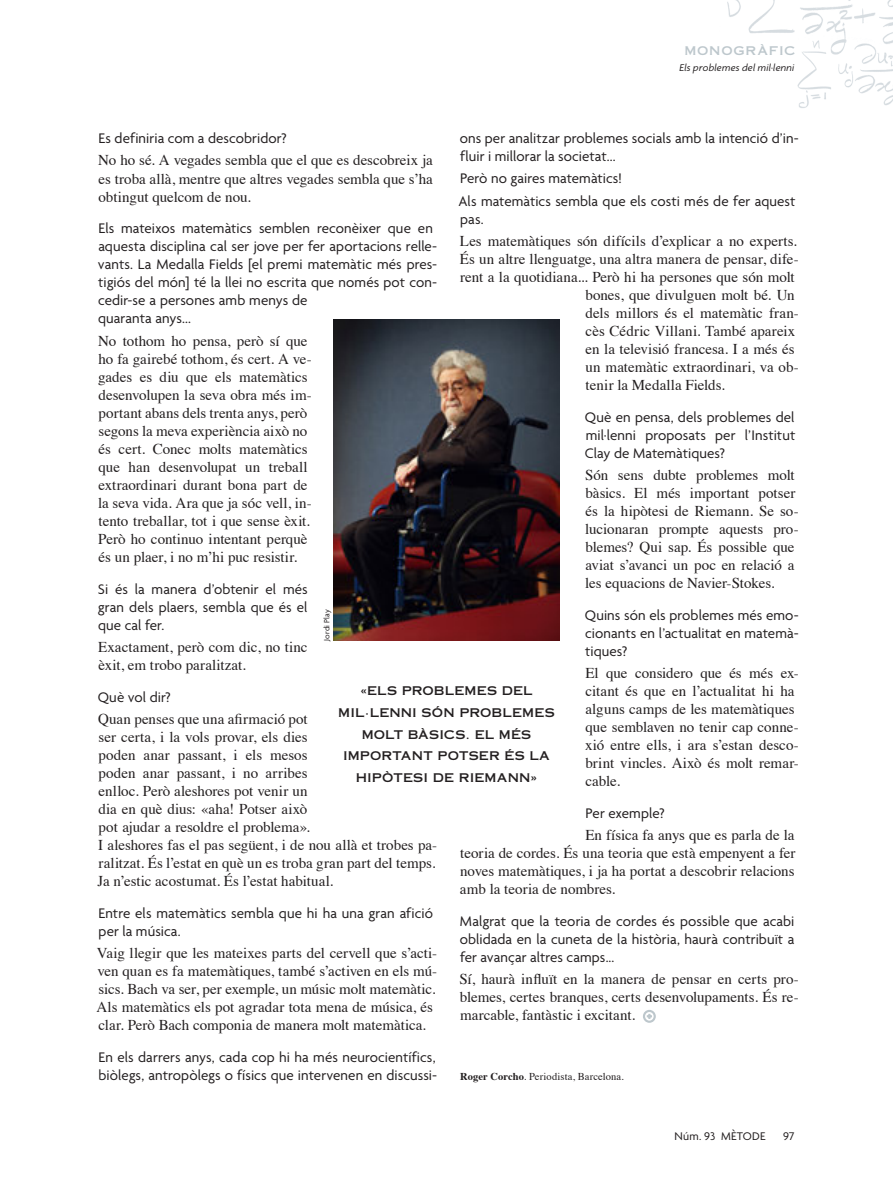
<style>
.page{position:relative;width:893px;height:1191px;background:#fff}
.page>*{position:absolute;margin:0;border:0;box-sizing:border-box;transform-origin:0 0}
._11_RESPOSTES{font:15px/18px "Times";color:#231f20}
._10_PREGUNTES{font:15px/18px "Agenda";letter-spacing:.005em;color:#231f20}
._12_DESTACADO{font:12px/21.8px "Copperplate Thirty One AB";letter-spacing:.01em;color:#231f20;text-align:center}
.t1{font:12px "Agenda";letter-spacing:.02em;color:#231f20}
.t2{font:12px "Copperplate Thirty One AB";letter-spacing:.06em;color:#bdc7cc}
.FIRMA{font:10.5px "Times";letter-spacing:.01em;color:#231f20}
.t3{font:italic 10.5px "Agenda";letter-spacing:.02em;color:#231f20}
._15_CREDITOS_FOTOGRA{font:8.25px "Agenda";letter-spacing:.015em;color:#231f20}
.s1{font-weight:700}
</style>
<div class="page">
<img style="left:727px;top:0;width:166px;height:108px">
<div style="left:643px;top:1009px;width:13px;height:13px;border:2px solid #bdc7cc;border-radius:50%"></div>
<svg style="left:646px;top:1013px;width:6px;height:5px"></svg>
<img style="left:334px;top:319px;width:225px;height:321px">
<p class="t2" style="left:684px;top:44px;width:113px">MONOGRÀFIC</p>
<p class="t3" style="left:679px;top:61px;width:116px">Els problemes del mil·lenni</p>
<p class="_10_PREGUNTES" style="left:460px;top:129px;width:340px">ons per analitzar problemes socials amb la intenció d’in&shy;fluir i millorar la societat...</p>
<p class="_10_PREGUNTES" style="left:460px;top:169px;width:164px">Però no gaires matemàtics!</p>
<p class="_10_PREGUNTES" style="left:458px;top:191px;width:338px">Als matemàtics sembla que els costi més de fer aquest pas.</p>
<p class="_11_RESPOSTES" style="left:460px;top:231px;width:338px">Les matemàtiques són difícils d’explicar a no experts.</p>
<p class="_11_RESPOSTES" style="left:460px;top:249px;width:340px">És un altre llenguatge, una altra manera de pensar, dife-</p>
<p class="_11_RESPOSTES" style="left:460px;top:267px;width:336px">rent a la quotidiana... Però hi ha persones que són molt</p>
<p class="_11_RESPOSTES" style="left:585px;top:285px;width:211px">bones, que divulguen molt bé. Un</p>
<p class="_11_RESPOSTES" style="left:585px;top:303px;width:215px">dels millors és el matemàtic fran-</p>
<p class="_11_RESPOSTES" style="left:585px;top:321px;width:211px">cès Cédric Villani. També apareix</p>
<p class="_11_RESPOSTES" style="left:585px;top:339px;width:210px">en la televisió francesa. I a més és</p>
<p class="_11_RESPOSTES" style="left:585px;top:357px;width:215px">un matemàtic extraordinari, va ob-</p>
<p class="_11_RESPOSTES" style="left:585px;top:375px;width:141px">tenir la Medalla Fields.</p>
<p class="_10_PREGUNTES" style="left:585px;top:407px;width:212px;text-align:justify">Què en pensa, dels problemes del mil·lenni proposats per l’Institut Clay de Matemàtiques?</p>
<p class="_11_RESPOSTES" style="left:585px;top:464px;width:215px">Són sens dubte problemes molt bàsics. El més important potser és la hipòtesi de Riemann. Se so&shy;lucionaran prompte aquests pro&shy;blemes? Qui sap. És possible que aviat s’avanci un poc en relació a les equacions de Navier-Stokes.</p>
<p class="_10_PREGUNTES" style="left:585px;top:606px;width:215px;text-align:justify">Quins són els problemes més emo&shy;cionants en l’actualitat en matemà&shy;tiques?</p>
<p class="_11_RESPOSTES" style="left:585px;top:663px;width:215px">El que considero que és més ex&shy;citant és que en l’actualitat hi ha alguns camps de les matemàtiques que semblaven no tenir cap conne&shy;xió entre ells, i ara s’estan desco&shy;brint vincles. Això és molt remar&shy;cable.</p>
<p class="_10_PREGUNTES" style="left:585px;top:804px;width:81px">Per exemple?</p>
<p class="_11_RESPOSTES" style="left:460px;top:825px;width:337px;text-align:justify;text-indent:125px">En física fa anys que es parla de la teoria de cordes. És una teoria que està empenyent a fer noves matemàtiques, i ja ha portat a descobrir relacions amb la teoria de nombres.</p>
<p class="_10_PREGUNTES" style="left:460px;top:911px;width:336px;text-align:justify">Malgrat que la teoria de cordes és possible que acabi oblidada en la cuneta de la història, haurà contribuït a fer avançar altres camps...</p>
<p class="_11_RESPOSTES" style="left:459px;top:969px;width:341px;text-align:justify">Sí, haurà influït en la manera de pensar en certs pro&shy;blemes, certes branques, certs desenvolupaments. És re&shy;marcable, fantàstic i excitant.</p>
<p class="_10_PREGUNTES" style="left:98px;top:129px;width:190px">Es definiria com a descobridor?</p>
<p class="_11_RESPOSTES" style="left:98px;top:150px;width:336px;text-align:justify">No ho sé. A vegades sembla que el que es descobreix ja es troba allà, mentre que altres vegades sembla que s’ha obtingut quelcom de nou.</p>
<p class="_10_PREGUNTES" style="left:98px;top:219px;width:341px">Els mateixos matemàtics semblen reconèixer que en aquesta disciplina cal ser jove per fer aportacions relle&shy;vants. La Medalla Fields [el premi matemàtic més pres&shy;tigiós del món] té la llei no escrita que només pot con&shy;cedir-se a persones amb menys de<br>quaranta anys...</p>
<p class="_11_RESPOSTES" style="left:98px;top:330px;width:215px">No tothom ho pensa, però sí que ho fa gairebé tothom, és cert. A ve&shy;gades es diu que els matemàtics desenvolupen la seva obra més im&shy;portant abans dels trenta anys, però segons la meva experiència això no és cert. Conec molts matemàtics que han desenvolupat un treball extraordinari durant bona part de la seva vida. Ara que ja sóc vell, in&shy;tento treballar, tot i que sense èxit.<br>Però ho continuo intentant perquè és un plaer, i no m’hi puc resistir.</p>
<p class="_10_PREGUNTES" style="left:98px;top:579px;width:211px;text-align:justify">Si és la manera d’obtenir el més gran dels plaers, sembla que és el que cal fer.</p>
<p class="_11_RESPOSTES" style="left:98px;top:636px;width:211px">Exactament, però com dic, no tinc èxit, em trobo paralitzat.</p>
<p class="_10_PREGUNTES" style="left:98px;top:687px;width:74px">Què vol dir?</p>
<p class="_11_RESPOSTES" style="left:98px;top:708px;width:341px">Quan penses que una afirmació pot<br>ser certa, i la vols provar, els dies<br>poden anar passant, i els mesos<br>poden anar passant, i no arribes<br>enlloc. Però aleshores pot venir un<br>dia en què dius: «aha! Potser això<br>pot ajudar a resoldre el problema».<br>I aleshores fas el pas següent, i de nou allà et trobes pa&shy;ralitzat. És l’estat en què un es troba gran part del temps.<br>Ja n’estic acostumat. És l’estat habitual.</p>
<p class="_10_PREGUNTES" style="left:98px;top:903px;width:336px">Entre els matemàtics sembla que hi ha una gran afició per la música.</p>
<p class="_11_RESPOSTES" style="left:96px;top:942px;width:342px">Vaig llegir que les mateixes parts del cervell que s’acti&shy;ven quan es fa matemàtiques, també s’activen en els mú&shy;sics. Bach va ser, per exemple, un músic molt matemàtic.<br>Als matemàtics els pot agradar tota mena de música, és clar. Però Bach componia de manera molt matemàtica.</p>
<p class="_10_PREGUNTES" style="left:98px;top:1047px;width:340px">En els darrers anys, cada cop hi ha més neurocientífics, biòlegs, antropòlegs o físics que intervenen en discussi-</p>
<p class="_15_CREDITOS_FOTOGRA" style="left:322px;top:640px;width:33px;rotate:-90deg">Jordi Play</p>
<p class="_12_DESTACADO" style="left:338px;top:679px;width:218px">«ELS PROBLEMES DEL<br>MIL·LENNI SÓN PROBLEMES<br>MOLT BÀSICS. EL MÉS<br>IMPORTANT POTSER ÉS LA<br>HIPÒTESI DE RIEMANN»</p>
<p class="FIRMA" style="left:460px;top:1066px;width:165px"><span class="s1">Roger Corcho</span>. Periodista, Barcelona.</p>
<p class="t1" style="left:674px;top:1129px;width:92px">Núm. 93 MÈTODE</p>
<p class="t1" style="left:783px;top:1129px;width:13px">97</p>
</div>
